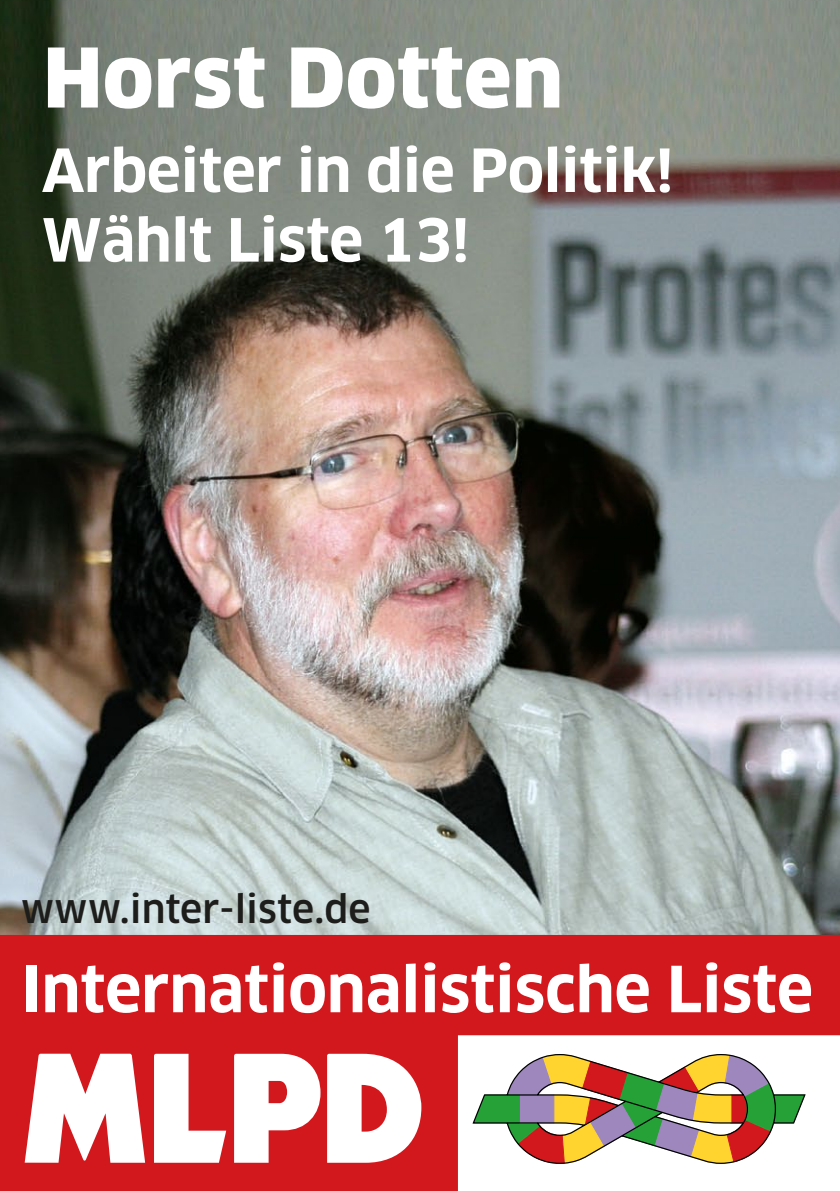
<style>
.page{position:relative;width:840px;height:1191px;background:#fff}
.page>*{position:absolute;margin:0;border:0;box-sizing:border-box;transform-origin:0 0}
.t1{font:900 80px "Clan Pro";letter-spacing:.01em;color:#fff}
.t2{font:700 62px "Clan Pro";letter-spacing:-.005em;color:#fff}
.t3{font:700 58px/69.6px "Clan Pro";letter-spacing:-.005em;color:#fff}
.t4{font:500 38px "Clan Pro";color:#1d1d1b}
</style>
<div class="page">
<img style="left:0;top:0;width:839px;height:935px">
<svg style="left:0;top:935px;width:741px;height:256px;background:#d83438"></svg>
<svg style="left:25px;top:1053px;width:396px;height:109px"></svg>
<svg style="left:471px;top:1053px;width:270px;height:111px"></svg>
<img style="left:741px;top:746px;width:98px;height:414px">
<img style="left:747px;top:414px;width:92px;height:326px">
<img style="left:827px;top:153px;width:12px;height:255px">
<h1 class="t1" style="left:43px;top:30px;width:520px">Horst Dotten</h1>
<p class="t3" style="left:42px;top:136px;width:632px">Arbeiter in die Politik!<br>Wählt Liste 13!</p>
<p class="t4" style="left:21px;top:886px;width:351px">www.inter-liste.de</p>
<p class="t2" style="left:21px;top:953px;width:793px">Internationalistische Liste</p>
</div>
